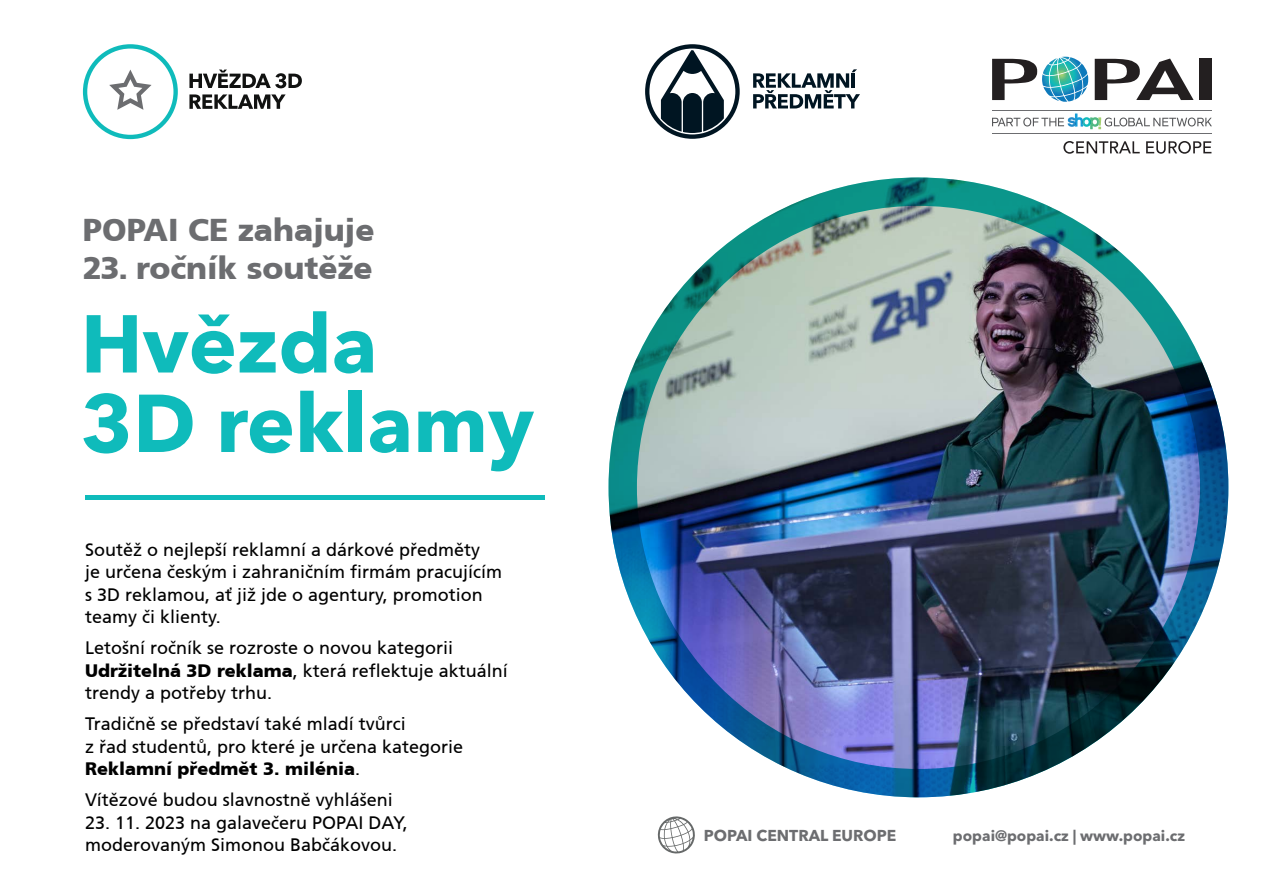
<style>
.page{position:relative;width:1263px;height:893px;background:#fff}
.page>*{position:absolute;margin:0;border:0;box-sizing:border-box;transform-origin:0 0}
.t1{font:700 81px "Avenir Next LT Pro";color:#0fbbbb}
.t2{font:900 31.5px "Frutiger CE";color:#6c6d70}
.t3{font:18px/22.5px "Frutiger CE";color:#000}
.t4{font:700 15.6px "Avenir Next LT Pro";color:#6c6d70}
.t5{font:700 15px "Avenir Next LT Pro";color:#6c6d70}
.s1{font-weight:900}
</style>
<div class="page">
<hr style="left:85px;top:495px;width:459px;height:4px;background:#0fbbbb">
<svg style="left:657px;top:816px;width:38px;height:38px"></svg>
<svg style="left:753px;top:69px;width:107px;height:39px"></svg>
<svg style="left:645px;top:44px;width:95px;height:95px"></svg>
<svg style="left:992px;top:113px;width:220px;height:16px"></svg>
<svg style="left:1095px;top:59px;width:98px;height:41px"></svg>
<div style="left:1199px;top:59px;width:12px;height:41px;background:#231f20"></div>
<hr style="left:992px;top:110px;width:219px;height:1px;background:#6c6d70">
<hr style="left:992px;top:133px;width:219px;height:1px;background:#6c6d70">
<svg style="left:992px;top:57px;width:96px;height:45px"></svg>
<svg style="left:1063px;top:141px;width:77px;height:13px"></svg>
<svg style="left:1146px;top:141px;width:65px;height:13px"></svg>
<img style="left:608px;top:177px;width:620px;height:620px">
<svg style="left:189px;top:70px;width:113px;height:18px"></svg>
<svg style="left:189px;top:94px;width:97px;height:15px"></svg>
<svg style="left:83px;top:44px;width:95px;height:95px"></svg>
<p class="t2" style="left:83px;top:211px;width:293px">POPAI CE zahajuje</p>
<p class="t2" style="left:83px;top:249px;width:291px">23. ročník soutěže</p>
<p class="t1" style="left:81px;top:294px;width:298px">Hvězda</p>
<p class="t1" style="left:81px;top:374px;width:455px">3D reklamy</p>
<p class="t3" style="left:85px;top:538px;width:419px">Soutěž o nejlepší reklamní a dárkové předměty<br>je určena českým i zahraničním firmám pracujícím s 3D reklamou, ať již jde o agentury, promotion teamy či klienty.</p>
<p class="t3" style="left:85px;top:637px;width:424px">Letošní ročník se rozroste o novou kategorii<br><span class="s1">Udržitelná 3D reklama</span>, která reflektuje aktuální trendy a potřeby trhu.</p>
<p class="t3" style="left:85px;top:713px;width:380px">Tradičně se představí také mladí tvůrci<br>z řad studentů, pro které je určena kategorie<br><span class="s1">Reklamní předmět 3. milénia</span>.</p>
<p class="t3" style="left:85px;top:789px;width:309px">Vítězové budou slavnostně vyhlášeni</p>
<p class="t3" style="left:85px;top:811px;width:324px">23. 11. 2023 na galavečeru POPAI DAY, moderovaným Simonou Babčákovou.</p>
<p class="t4" style="left:704px;top:826px;width:194px">POPAI CENTRAL EUROPE</p>
<p class="t5" style="left:953px;top:826px;width:234px">popai@popai.cz | www.popai.cz</p>
</div>
